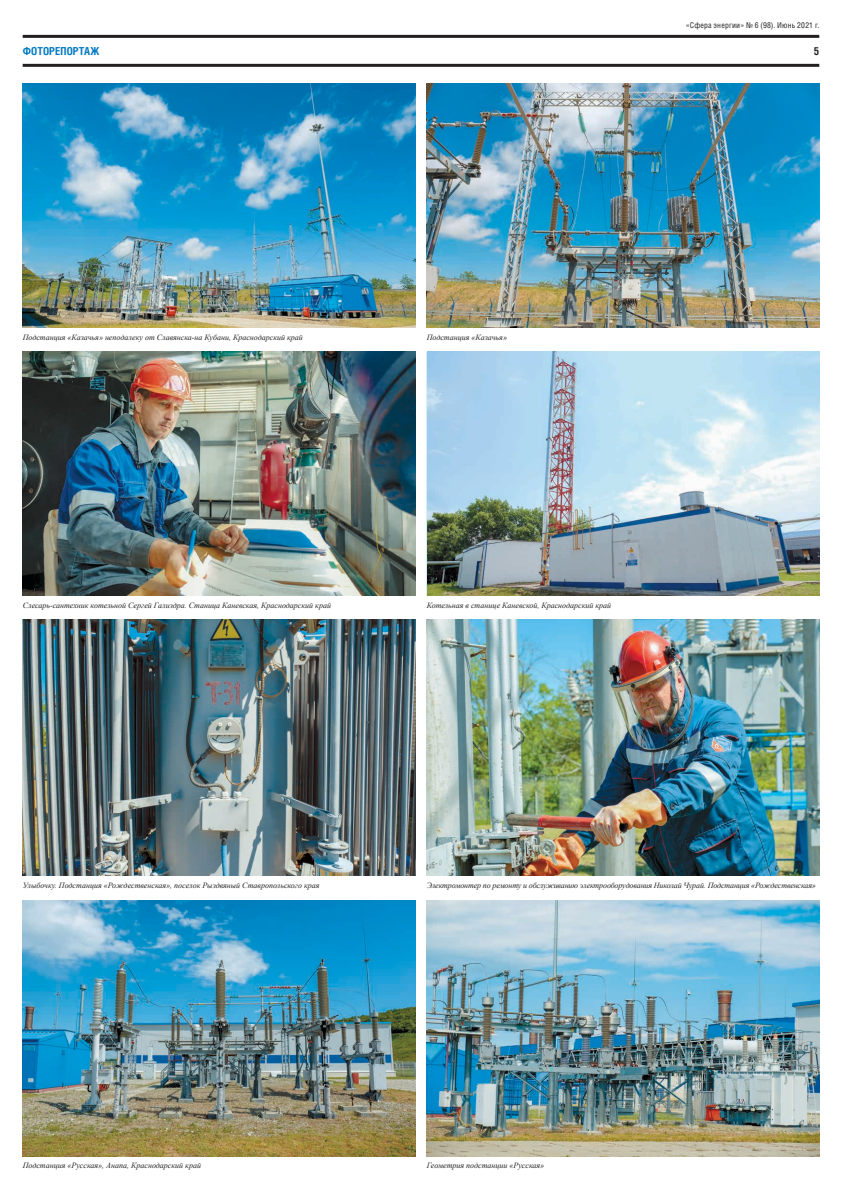
<style>
.page{position:relative;width:842px;height:1191px;background:#fff}
.page>*{position:absolute;margin:0;border:0;box-sizing:border-box;transform-origin:0 0}
.t1{font:700 11px "Helios Cond";letter-spacing:.005em;color:#0079c1}
.t2{font:700 11px "Helios Cond";color:#231f20}
.t3{font:italic 8px "Times New Roman";color:#231f20}
.t4{font:8px "Helios Cond";letter-spacing:.02em;color:#231f20}
</style>
<div class="page">
<hr style="left:23px;top:35px;width:796px;height:3px;background:#231f20">
<hr style="left:23px;top:64px;width:796px;height:3px;background:#231f20">
<img style="left:23px;top:620px;width:392px;height:255px">
<img style="left:427px;top:620px;width:392px;height:255px">
<img style="left:23px;top:900px;width:392px;height:256px">
<img style="left:427px;top:900px;width:392px;height:256px">
<img style="left:23px;top:352px;width:392px;height:243px">
<img style="left:427px;top:352px;width:392px;height:243px">
<img style="left:23px;top:84px;width:392px;height:243px">
<img style="left:427px;top:84px;width:392px;height:243px">
<p class="t4" style="left:686px;top:21px;width:135px">«Сфера энергии» № 6 (98). Июнь 2021 г.</p>
<h1 class="t1" style="left:23px;top:44px;width:78px">ФОТОРЕПОРТАЖ</h1>
<h1 class="t2" style="left:814px;top:44px;width:7px">5</h1>
<p class="t3" style="left:23px;top:331px;width:282px">Подстанция «Казачья» неподалеку от Славянска-на Кубани, Краснодарский край</p>
<p class="t3" style="left:427px;top:331px;width:82px">Подстанция «Казачья»</p>
<p class="t3" style="left:23px;top:599px;width:310px">Слесарь-сантехник котельной Сергей Гализдра. Станица Каневская, Краснодарский край</p>
<p class="t3" style="left:427px;top:599px;width:186px">Котельная в станице Каневской, Краснодарский край</p>
<p class="t3" style="left:23px;top:879px;width:298px">Улыбочку. Подстанция «Рождественская», поселок Рыздвяный Ставропольского края</p>
<p class="t3" style="left:427px;top:879px;width:391px">Электромонтер по ремонту и обслуживанию электрооборудования Николай Чурай. Подстанция «Рождественская»</p>
<p class="t3" style="left:23px;top:1160px;width:180px">Подстанция «Русская», Анапа, Краснодарский край</p>
<p class="t3" style="left:427px;top:1160px;width:119px">Геометрия подстанции «Русская»</p>
</div>
